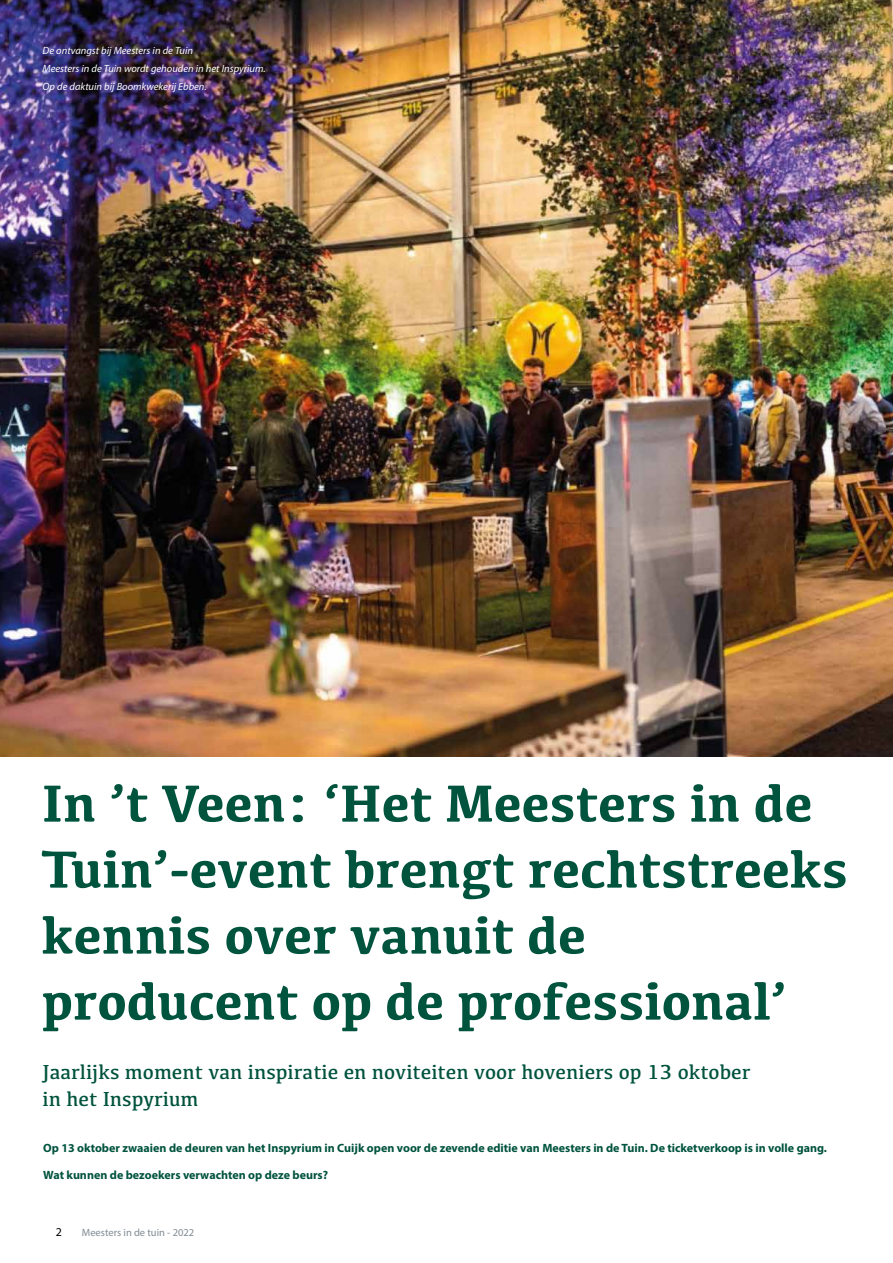
<style>
.page{position:relative;width:893px;height:1263px;background:#fff}
.page>*{position:absolute;margin:0;border:0;box-sizing:border-box;transform-origin:0 0}
.t1{font:700 54px/66px "Kefa";color:#00533d}
.t2{font:21px/27px "Kefa";color:#00533d}
.t3{font:700 12px "Myriad Pro";color:#00533d}
.t4{font:12px "Myriad Pro";color:#000}
.t5{font:italic 10.5px/18px "Myriad Pro";color:#fff}
.t6{font:10.5px "Myriad Pro";color:#808b94}
</style>
<div class="page">
<img style="left:0;top:0;width:893px;height:757px">
<p class="t5" style="left:43px;top:41px;width:225px">De ontvangst bij Meesters in de Tuin<br>Meesters in de Tuin wordt gehouden in het Inspyrium.<br>Op de daktuin bij Boomkwekerij Ebben.</p>
<h1 class="t1" style="left:42px;top:767px;width:808px">In ’t Veen: ‘Het Meesters in de<br>Tuin’-event brengt rechtstreeks kennis over vanuit de producent op de professional’</h1>
<h2 class="t2" style="left:43px;top:1057px;width:709px">Jaarlijks moment van inspiratie en noviteiten voor hoveniers op 13 oktober in het Inspyrium</h2>
<p class="t3" style="left:43px;top:1140px;width:785px">Op 13 oktober zwaaien de deuren van het Inspyrium in Cuijk open voor de zevende editie van Meesters in de Tuin. De ticketverkoop is in volle gang.</p>
<p class="t3" style="left:43px;top:1167px;width:286px">Wat kunnen de bezoekers verwachten op deze beurs?</p>
<p class="t4" style="left:56px;top:1224px;width:8px">2</p>
<p class="t6" style="left:82px;top:1226px;width:114px">Meesters in de tuin - 2022</p>
</div>
